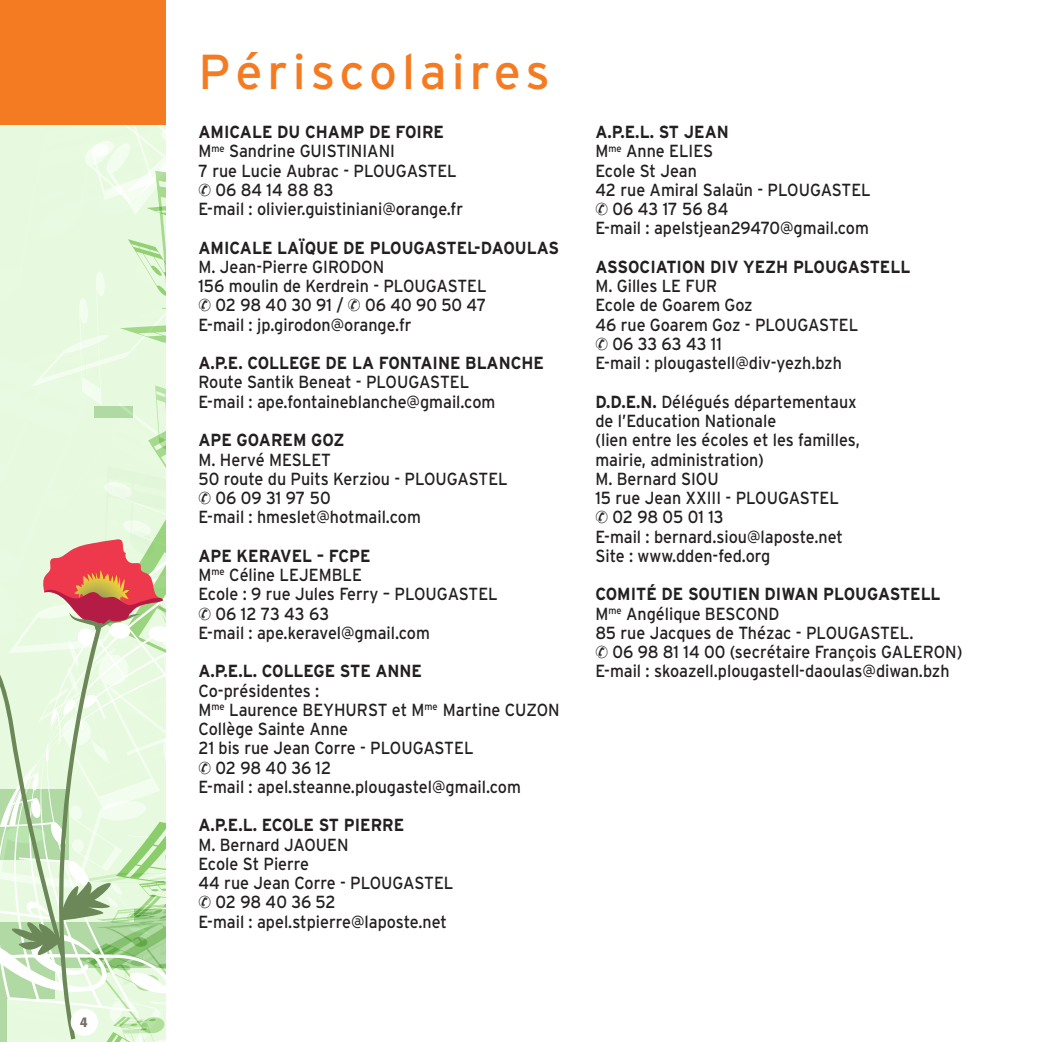
<style>
.page{position:relative;width:1042px;height:1042px;background:#fff}
.page>*{position:absolute;margin:0;border:0;box-sizing:border-box;transform-origin:0 0}
.t1{font:49px "Interstate";letter-spacing:.1em;color:#f47b21}
.t2{font:17.5px "Interstate";color:#231f20;scale:.92 1}
.t3{font:700 17.5px "Interstate";color:#231f20;scale:.92 1}
.t4{font:500 14px "Formata";color:#766c65}
.s1{font-weight:700}
</style>
<div class="page">
<svg style="left:0;top:0;width:166px;height:1042px;background:#ddeace"></svg>
<div style="left:71px;top:1008px;width:27px;height:28px;background:#fff;border-radius:50%"></div>
<div style="left:0;top:0;width:165px;height:124px;background:#f47b21"></div>
<p class="t4" style="left:80px;top:1013px;width:10px">4</p>
<p class="t1" style="left:198px;top:44px;width:353px">Périscolaires</p>
<p class="t3" style="left:198px;top:122px;width:268px">AMICALE DU CHAMP DE FOIRE</p>
<p class="t2" style="left:198px;top:141px;width:215px">M<sup>me</sup> Sandrine GUISTINIANI</p>
<p class="t2" style="left:198px;top:161px;width:282px">7 rue Lucie Aubrac - PLOUGASTEL</p>
<p class="t2" style="left:215px;top:180px;width:130px">06 84 14 88 83</p>
<p class="t2" style="left:198px;top:199px;width:289px">E-mail : olivier.guistiniani@orange.fr</p>
<p class="t3" style="left:198px;top:238px;width:393px">AMICALE LAÏQUE DE PLOUGASTEL-DAOULAS</p>
<p class="t2" style="left:198px;top:257px;width:203px">M. Jean-Pierre GIRODON</p>
<p class="t2" style="left:198px;top:276px;width:315px">156 moulin de Kerdrein - PLOUGASTEL</p>
<p class="t2" style="left:215px;top:295px;width:296px">02 98 40 30 91 / 06 40 90 50 47</p>
<p class="t2" style="left:198px;top:315px;width:233px">E-mail : jp.girodon@orange.fr</p>
<p class="t3" style="left:198px;top:353px;width:377px">A.P.E. COLLEGE DE LA FONTAINE BLANCHE</p>
<p class="t2" style="left:198px;top:372px;width:296px">Route Santik Beneat - PLOUGASTEL</p>
<p class="t2" style="left:198px;top:392px;width:324px">E-mail : ape.fontaineblanche@gmail.com</p>
<p class="t3" style="left:198px;top:430px;width:160px">APE GOAREM GOZ</p>
<p class="t2" style="left:198px;top:449px;width:146px">M. Hervé MESLET</p>
<p class="t2" style="left:198px;top:469px;width:338px">50 route du Puits Kerziou - PLOUGASTEL</p>
<p class="t2" style="left:216px;top:488px;width:127px">06 09 31 97 50</p>
<p class="t2" style="left:198px;top:507px;width:243px">E-mail : hmeslet@hotmail.com</p>
<p class="t3" style="left:198px;top:546px;width:189px">APE KERAVEL – FCPE</p>
<p class="t2" style="left:198px;top:565px;width:179px">M<sup>me</sup> Céline LEJEMBLE</p>
<p class="t2" style="left:198px;top:584px;width:327px">Ecole : 9 rue Jules Ferry – PLOUGASTEL</p>
<p class="t2" style="left:216px;top:603px;width:125px">06 12 73 43 63</p>
<p class="t2" style="left:198px;top:623px;width:253px">E-mail : ape.keravel@gmail.com</p>
<p class="t3" style="left:198px;top:661px;width:244px">A.P.E.L. COLLEGE STE ANNE</p>
<p class="t2" style="left:198px;top:680px;width:133px">Co-présidentes :</p>
<p class="t2" style="left:198px;top:700px;width:394px">M<sup>me</sup> Laurence BEYHURST et M<sup>me</sup> Martine CUZON</p>
<p class="t2" style="left:198px;top:719px;width:164px">Collège Sainte Anne</p>
<p class="t2" style="left:198px;top:738px;width:300px">21 bis rue Jean Corre - PLOUGASTEL</p>
<p class="t2" style="left:215px;top:757px;width:127px">02 98 40 36 12</p>
<p class="t2" style="left:198px;top:777px;width:352px">E-mail : apel.steanne.plougastel@gmail.com</p>
<p class="t3" style="left:198px;top:815px;width:225px">A.P.E.L. ECOLE ST PIERRE</p>
<p class="t2" style="left:198px;top:834px;width:165px">M. Bernard JAOUEN</p>
<p class="t2" style="left:198px;top:854px;width:122px">Ecole St Pierre</p>
<p class="t2" style="left:198px;top:873px;width:279px">44 rue Jean Corre - PLOUGASTEL</p>
<p class="t2" style="left:215px;top:892px;width:132px">02 98 40 36 52</p>
<p class="t2" style="left:198px;top:911px;width:272px">E-mail : apel.stpierre@laposte.net</p>
<p class="t3" style="left:595px;top:122px;width:146px">A.P.E.L. ST JEAN</p>
<p class="t2" style="left:595px;top:141px;width:129px">M<sup>me</sup> Anne ELIES</p>
<p class="t2" style="left:595px;top:161px;width:112px">Ecole St Jean</p>
<p class="t2" style="left:595px;top:180px;width:301px">42 rue Amiral Salaün - PLOUGASTEL</p>
<p class="t2" style="left:612px;top:199px;width:128px">06 43 17 56 84</p>
<p class="t2" style="left:595px;top:218px;width:299px">E-mail : apelstjean29470@gmail.com</p>
<p class="t3" style="left:595px;top:257px;width:344px">ASSOCIATION DIV YEZH PLOUGASTELL</p>
<p class="t2" style="left:595px;top:276px;width:134px">M. Gilles LE FUR</p>
<p class="t2" style="left:595px;top:295px;width:173px">Ecole de Goarem Goz</p>
<p class="t2" style="left:595px;top:315px;width:287px">46 rue Goarem Goz - PLOUGASTEL</p>
<p class="t2" style="left:612px;top:334px;width:120px">06 33 63 43 11</p>
<p class="t2" style="left:595px;top:353px;width:269px">E-mail : plougastell@div-yezh.bzh</p>
<p class="t2" style="left:595px;top:392px;width:286px"><span class="s1">D.D.E.N.</span> Délégués départementaux</p>
<p class="t2" style="left:595px;top:411px;width:198px">de l’Education Nationale</p>
<p class="t2" style="left:595px;top:430px;width:289px">(lien entre les écoles et les familles,</p>
<p class="t2" style="left:595px;top:449px;width:184px">mairie, administration)</p>
<p class="t2" style="left:595px;top:469px;width:135px">M. Bernard SIOU</p>
<p class="t2" style="left:595px;top:488px;width:266px">15 rue Jean XXIII - PLOUGASTEL</p>
<p class="t2" style="left:612px;top:507px;width:122px">02 98 05 01 13</p>
<p class="t2" style="left:595px;top:526px;width:271px">E-mail : bernard.siou@laposte.net</p>
<p class="t2" style="left:595px;top:546px;width:192px">Site : www.dden-fed.org</p>
<p class="t3" style="left:595px;top:584px;width:377px">COMITÉ DE SOUTIEN DIWAN PLOUGASTELL</p>
<p class="t2" style="left:595px;top:603px;width:202px">M<sup>me</sup> Angélique BESCOND</p>
<p class="t2" style="left:595px;top:623px;width:347px">85 rue Jacques de Thézac - PLOUGASTEL.</p>
<p class="t2" style="left:612px;top:642px;width:382px">06 98 81 14 00 (secrétaire François GALERON)</p>
<p class="t2" style="left:595px;top:661px;width:386px">E-mail : skoazell.plougastell-daoulas@diwan.bzh</p>
</div>
